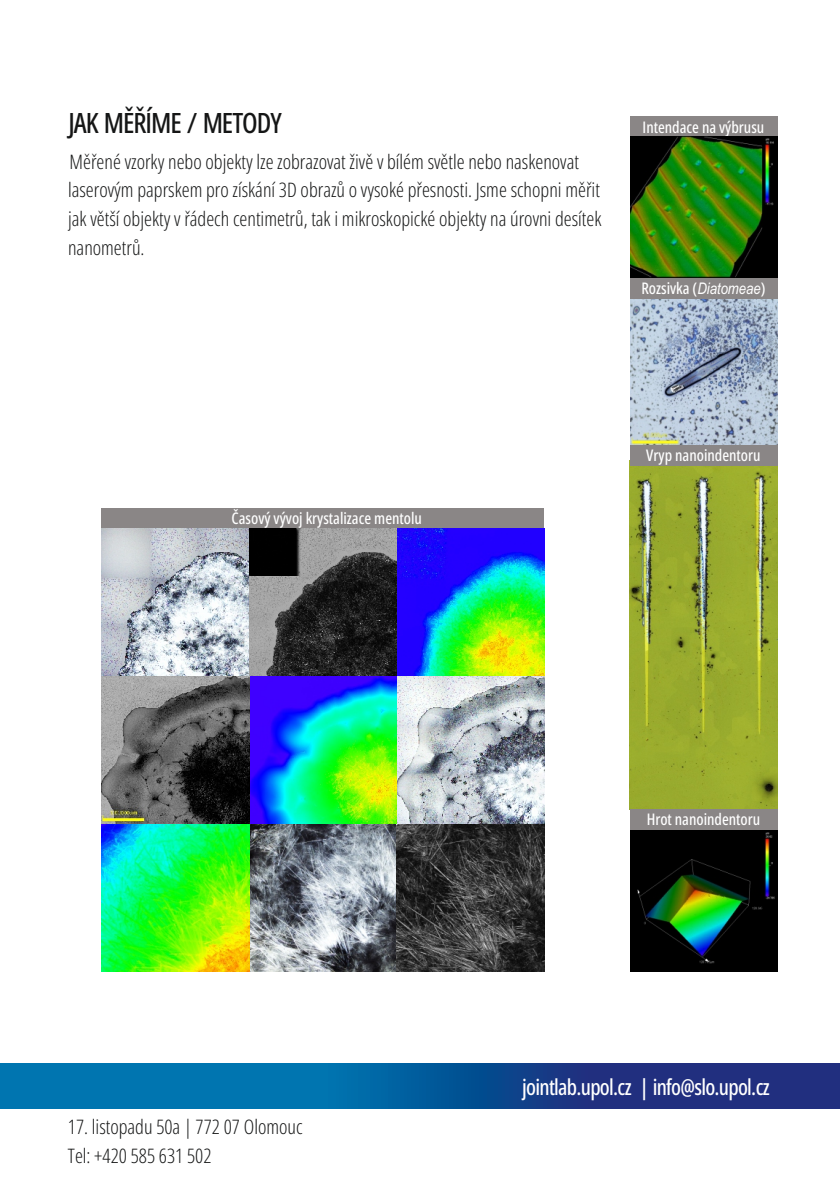
<style>
.page{position:relative;width:840px;height:1191px;background:#fff}
.page>*{position:absolute;margin:0;border:0;box-sizing:border-box;transform-origin:0 0}
.t1{font:500 28px "Open Sans Condensed";letter-spacing:-.035em;color:#151616}
.t2{font:500 22px "Open Sans Condensed";letter-spacing:-.03em;color:#fff}
.t3{font:300 20px/28.8px "Open Sans Condensed";color:#151616}
.t4{font:500 16px "Open Sans Condensed";color:#fff}
.s1{font-family:"Arial Narrow";font-weight:400;font-style:italic}
</style>
<div class="page">
<svg style="left:0;top:1063px;width:839px;height:45px;background:#0c5599"></svg>
<div style="left:629px;top:116px;width:148px;height:21px;background:#8a8686"></div>
<div style="left:101px;top:507px;width:443px;height:21px;background:#8a8686"></div>
<img style="left:630px;top:137px;width:147px;height:141px">
<img style="left:630px;top:299px;width:147px;height:146px">
<img style="left:629px;top:466px;width:148px;height:343px">
<img style="left:101px;top:528px;width:443px;height:443px">
<img style="left:630px;top:830px;width:147px;height:141px">
<div style="left:629px;top:278px;width:148px;height:21px;background:#8a8686"></div>
<div style="left:629px;top:445px;width:148px;height:21px;background:#8a8686"></div>
<div style="left:629px;top:809px;width:148px;height:21px;background:#8a8686"></div>
<img style="left:249px;top:576px;width:51px;height:6px">
<h1 class="t1" style="left:68px;top:103px;width:215px">JAK MĚŘÍME / METODY</h1>
<p class="t3" style="left:68px;top:146px;width:534px">Měřené vzorky nebo objekty lze zobrazovat živě v bílém světle nebo naskenovat laserovým paprskem pro získání 3D obrazů o vysoké přesnosti. Jsme schopni měřit jak větší objekty v řádech centimetrů, tak i mikroskopické objekty na úrovni desítek nanometrů.</p>
<p class="t4" style="left:642px;top:116px;width:123px">Intendace na výbrusu</p>
<p class="t4" style="left:641px;top:277px;width:126px">Rozsivka (<span class="s1">Diatomeae</span>)</p>
<p class="t4" style="left:231px;top:507px;width:192px">Časový vývoj krystalizace mentolu</p>
<p class="t4" style="left:646px;top:444px;width:116px">Vryp nanoindentoru</p>
<p class="t4" style="left:646px;top:807px;width:115px">Hrot nanoindentoru</p>
<p class="t3" style="left:68px;top:1112px;width:236px">17. listopadu 50a | 772 07 Olomouc<br>Tel: +420 585 631 502</p>
<p class="t2" style="left:522px;top:1071px;width:249px">jointlab.upol.cz | info@slo.upol.cz</p>
</div>
